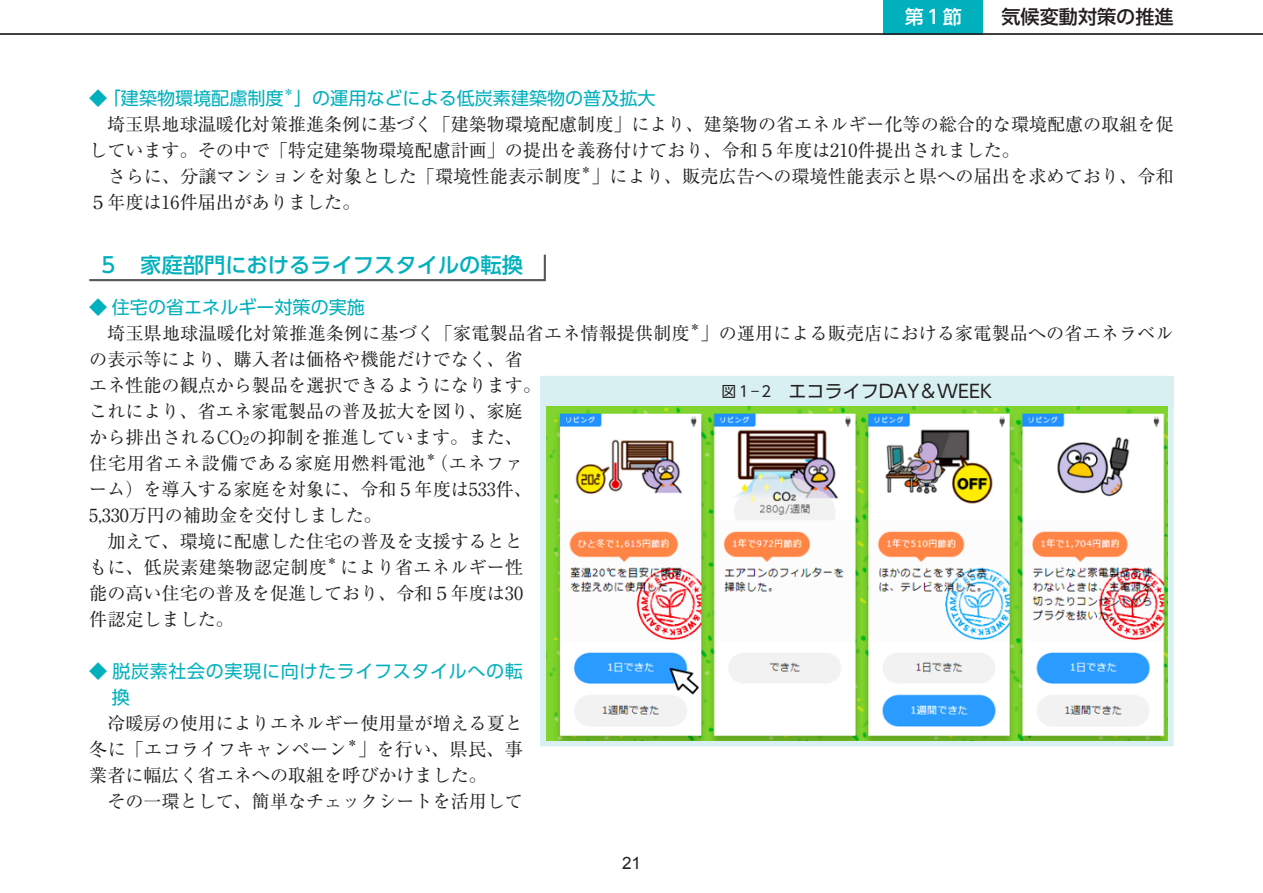
<style>
.page{position:relative;width:1263px;height:893px;background:#fff}
.page>*{position:absolute;margin:0;border:0;box-sizing:border-box;transform-origin:0 0}
.t1{font:500 21.3px "UD Shin Go Pro";color:#00b0bc}
.t2{font:500 19.2px "UD Shin Go Pro";color:#231f20}
.t3{font:500 19.2px "UD Shin Go Pro";color:#fff}
.t4{font:18px/26.1px "Ryumin Pro";color:#231f20}
.t5{font:18px "UD Shin Go Pro";color:#00b0bc}
.t6{font:18px/26.1px "UD Shin Go Pro";letter-spacing:.035em;color:#00b0bc}
.t7{font:18px "UD Shin Go Pro";color:#231f20}
.t8{font:16.95px "Arial";color:#231f20}
.t9{font:10.5px "Ryumin Pro";color:#231f20}
.t10{font:10.5px "UD Shin Go Pro";color:#00b0bc}
.s1{font-weight:300}
.s2{font-size:12px}
.s3{font-size:14.85px}
</style>
<div class="page">
<div style="left:883px;top:0;width:100px;height:34px;background:#00b0bc"></div>
<hr style="left:0;top:33px;width:1263px;height:2px;background:#231f20">
<svg style="left:89px;top:254px;width:457px;height:28px"></svg>
<div style="left:540px;top:376px;width:634px;height:370px;border:6px solid #d9f0f2"></div>
<div style="left:540px;top:376px;width:634px;height:31px;background:#d9f0f2"></div>
<img style="left:546px;top:407px;width:621px;height:333px">
<p class="t3" style="left:905px;top:1px;width:59px">第１節</p>
<p class="t2" style="left:1001px;top:1px;width:174px">気候変動対策の推進</p>
<p class="t5" style="left:89px;top:84px;width:196px"><span class="s1">◆</span>「建築物環境配慮制度</p>
<p class="t10" style="left:284px;top:84px;width:12px">＊</p>
<p class="t5" style="left:294px;top:84px;width:363px">」の運用などによる低炭素建築物の普及拡大</p>
<p class="t4" style="left:89px;top:110px;width:1086px">　埼玉県地球温暖化対策推進条例に基づく「建築物環境配慮制度」により、建築物の省エネルギー化等の総合的な環境配慮の取組を促しています。その中で「特定建築物環境配慮計画」の提出を義務付けており、令和５年度は２１０件提出されました。<br>　さらに、分譲マンションを対象とした「環境性能表示制度</p>
<p class="t9" style="left:581px;top:162px;width:12px">＊</p>
<p class="t4" style="left:591px;top:162px;width:584px">」により、販売広告への環境性能表示と県への届出を求めており、令和</p>
<p class="t4" style="left:89px;top:188px;width:273px">５年度は１６件届出がありました。</p>
<p class="t1" style="left:98px;top:248px;width:427px">５　家庭部門におけるライフスタイルの転換</p>
<p class="t5" style="left:89px;top:292px;width:277px"><span class="s1">◆</span> 住宅の省エネルギー対策の実施</p>
<p class="t4" style="left:89px;top:319px;width:602px">　埼玉県地球温暖化対策推進条例に基づく「家電製品省エネ情報提供制度</p>
<p class="t9" style="left:690px;top:319px;width:12px">＊</p>
<p class="t4" style="left:700px;top:319px;width:475px">」の運用による販売店における家電製品への省エネラベル</p>
<p class="t4" style="left:89px;top:345px;width:453px">の表示等により、購入者は価格や機能だけでなく、省エネ性能の観点から製品を選択できるようになります。これにより、省エネ家電製品の普及拡大を図り、家庭から排出されるCO<span class="s2">２</span>の抑制を推進しています。また、住宅用省エネ設備である家庭用燃料電池（エネファ</p>
<p class="t7" style="left:721px;top:377px;width:272px"><span class="s3">図１―２　</span>エコライフDAY＆WEEK</p>
<p class="t9" style="left:426px;top:449px;width:12px">＊</p>
<p class="t4" style="left:89px;top:475px;width:444px">ーム）を導入する家庭を対象に、令和５年度は５３３件、<br>５,３３０万円の補助金を交付しました。<br>　加えて、環境に配慮した住宅の普及を支援するとともに、低炭素建築物認定制度</p>
<p class="t9" style="left:327px;top:553px;width:12px">＊</p>
<p class="t4" style="left:89px;top:553px;width:435px;text-align:justify;text-indent:251px">により省エネルギー性能の高い住宅の普及を促進しており、令和５年度は３０件認定しました。</p>
<p class="t6" style="left:112px;top:658px;width:413px;text-indent:-23px"><span class="s1">◆</span> 脱炭素社会の実現に向けたライフスタイルへの転換</p>
<p class="t4" style="left:89px;top:709px;width:435px">　冷暖房の使用によりエネルギー使用量が増える夏と冬に「エコライフキャンペーン</p>
<p class="t9" style="left:347px;top:735px;width:12px">＊</p>
<p class="t4" style="left:89px;top:735px;width:435px;text-indent:269px">」を行い、県民、事業者に幅広く省エネへの取組を呼びかけました。<br>　その一環として、簡単なチェックシートを活用して</p>
<p class="t8" style="left:622px;top:852px;width:20px">21</p>
</div>
